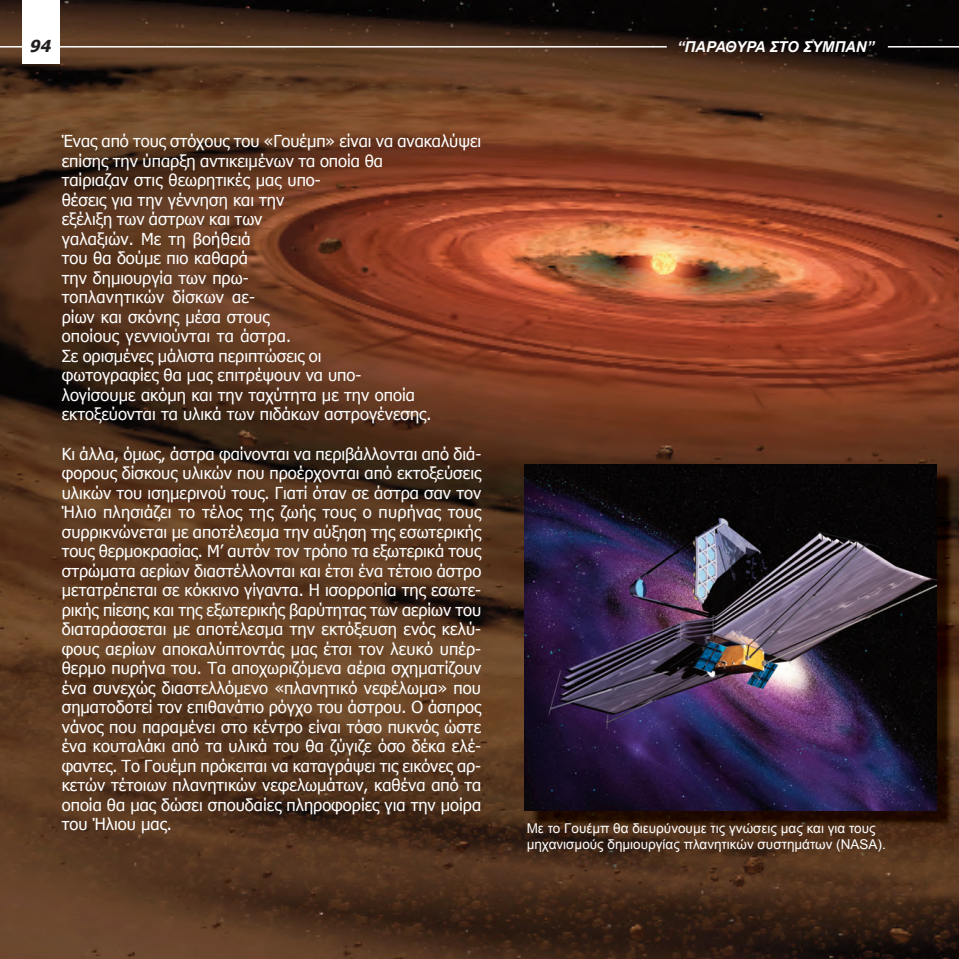
<style>
.page{position:relative;width:959px;height:959px;background:#fff}
.page>*{position:absolute;margin:0;border:0;box-sizing:border-box;transform-origin:0 0}
.t1{font:16.5px/19.5px "Tahoma";color:#fff}
.t2{font:italic 700 16.5px "Tahoma";color:#231f20}
.t3{font:italic 700 15px "Arial";color:#fff}
.t4{font:13.5px/16.2px "Arial";color:#fff}
</style>
<div class="page">
<img style="left:0;top:0;width:959px;height:959px">
<img style="left:528px;top:468px;width:429px;height:364px">
<img style="left:524px;top:464px;width:412px;height:347px">
<hr style="left:888px;top:46px;width:71px;height:2px;background:#fff">
<hr style="left:0;top:46px;width:667px;height:2px;background:#fff">
<div style="left:22px;top:0;width:38px;height:63px;background:#fff"></div>
<p class="t2" style="left:29px;top:36px;width:26px">94</p>
<p class="t3" style="left:677px;top:39px;width:199px">“ΠΑΡΑΘΥΡΑ ΣΤΟ ΣΥΜΠΑΝ”</p>
<p class="t1" style="left:62px;top:131px;width:421px">Ένας από τους στόχους του «Γουέμπ» είναι να ανακαλύψει επίσης την ύπαρξη αντικειμένων τα οποία θα<br>ταίριαζαν στις θεωρητικές μας υπο-<br>θέσεις για την γέννηση και την<br>εξέλιξη των άστρων και των<br>γαλαξιών. Με τη βοήθειά<br>του θα δούμε πιο καθαρά<br>την δημιουργία των πρω-<br>τοπλανητικών δίσκων αε-<br>ρίων και σκόνης μέσα στους<br>οποίους γεννιούνται τα άστρα.<br>Σε ορισμένες μάλιστα περιπτώσεις οι<br>φωτογραφίες θα μας επιτρέψουν να υπο-<br>λογίσουμε ακόμη και την ταχύτητα με την οποία εκτοξεύονται τα υλικά των πιδάκων αστρογένεσης.</p>
<p class="t1" style="left:62px;top:443px;width:421px;text-align:justify">Κι άλλα, όμως, άστρα φαίνονται να περιβάλλονται από διά&shy;φορους δίσκους υλικών που προέρχονται από εκτοξεύσεις υλικών του ισημερινού τους. Γιατί όταν σε άστρα σαν τον Ήλιο πλησιάζει το τέλος της ζωής τους ο πυρήνας τους συρρικνώνεται με αποτέλεσμα την αύξηση της εσωτερικής τους θερμοκρασίας. Μ’ αυτόν τον τρόπο τα εξωτερικά τους στρώματα αερίων διαστέλλονται και έτσι ένα τέτοιο άστρο μετατρέπεται σε κόκκινο γίγαντα. Η ισορροπία της εσωτε&shy;ρικής πίεσης και της εξωτερικής βαρύτητας των αερίων του διαταράσσεται με αποτέλεσμα την εκτόξευση ενός κελύ&shy;φους αερίων αποκαλύπτοντάς μας έτσι τον λευκό υπέρ&shy;θερμο πυρήνα του. Τα αποχωριζόμενα αέρια σχηματίζουν ένα συνεχώς διαστελλόμενο «πλανητικό νεφέλωμα» που σηματοδοτεί τον επιθανάτιο ρόγχο του άστρου. Ο άσπρος νάνος που παραμένει στο κέντρο είναι τόσο πυκνός ώστε ένα κουταλάκι από τα υλικά του θα ζύγιζε όσο δέκα ελέ&shy;φαντες. Το Γουέμπ πρόκειται να καταγράψει τις εικόνες αρ&shy;κετών τέτοιων πλανητικών νεφελωμάτων, καθένα από τα οποία θα μας δώσει σπουδαίες πληροφορίες για την μοίρα του Ήλιου μας.</p>
<p class="t4" style="left:527px;top:820px;width:361px">Με το Γουέμπ θα διευρύνουμε τις γνώσεις μας και για τους μηχανισμούς δημιουργίας πλανητικών συστημάτων (NASA).</p>
</div>
